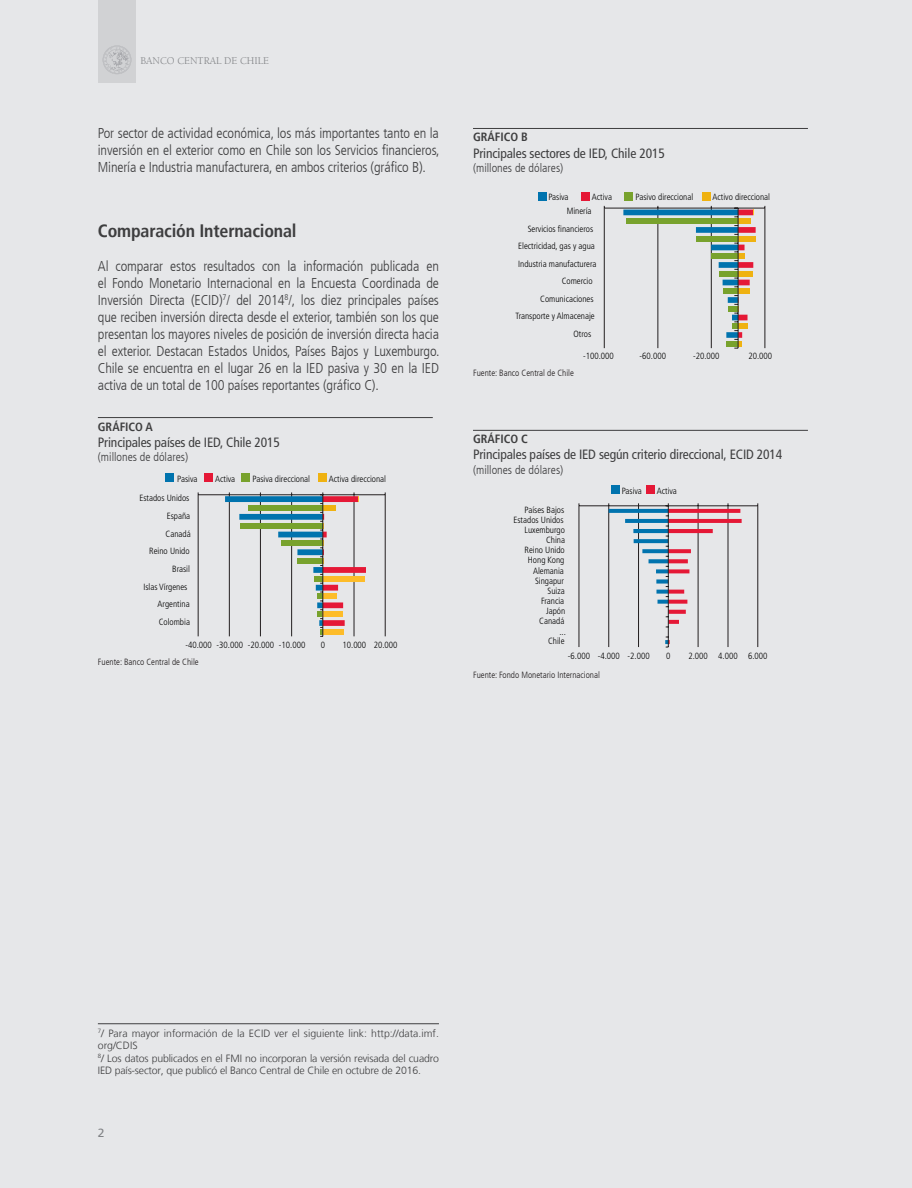
<style>
.page{position:relative;width:912px;height:1188px;background:#fff}
.page>*{position:absolute;margin:0;border:0;box-sizing:border-box;transform-origin:0 0}
.Subtítulo{font:700 condensed 18px "Frutiger LT";letter-spacing:-.01em;color:#3e3e3f}
.Texto{font:300 condensed 14.25px/17.1px "Frutiger LT";letter-spacing:-.01em;color:#3e3e3f;text-align:justify}
.t1{font:condensed 13.5px "Frutiger LT";letter-spacing:-.01em;color:#3e3e3f}
.t2{font:300 condensed 12px "Frutiger LT";color:#3e3e3f}
.t3{font:700 condensed 12px "Frutiger LT";color:#3e3e3f}
.t4{font:12px "Frutiger LT";color:#808285}
.t5{font:300 10.5px/12.6px "Frutiger LT";letter-spacing:-.015em;color:#3e3e3f}
.t6{font:10.5px "Berkeley LT";color:#808285}
.t7{font:300 condensed 9px/10.1px "Frutiger LT";color:#000;text-align:right}
.Bajada_tablas_y_graf{font:300 condensed 9px "Frutiger LT";color:#231f20}
</style>
<div class="page">
<hr style="left:911px;top:0;width:1px;height:1188px;background:#e6e7e9">
<div style="left:0;top:0;width:911px;height:1188px;background:#e6e7e9"></div>
<div style="left:98px;top:0;width:37px;height:83px;background:#d1d2d4"></div>
<svg style="left:103px;top:45px;width:28px;height:29px"></svg>
<hr style="left:98px;top:1023px;width:341px;height:1px;background:#3e3e3f">
<hr style="left:98px;top:417px;width:334px;height:1px;background:#3e3e3f">
<hr style="left:473px;top:430px;width:334px;height:1px;background:#3e3e3f">
<hr style="left:473px;top:128px;width:334px;height:1px;background:#3e3e3f">
<div style="left:165px;top:473px;width:9px;height:8px;background:#0073ae"></div>
<div style="left:204px;top:473px;width:9px;height:8px;background:#e51836"></div>
<div style="left:241px;top:473px;width:9px;height:8px;background:#78a22d"></div>
<div style="left:318px;top:473px;width:9px;height:8px;background:#efb211"></div>
<hr style="left:385px;top:495px;width:1px;height:141px;background:#231f20">
<hr style="left:198px;top:495px;width:1px;height:141px;background:#231f20">
<hr style="left:198px;top:494px;width:187px;height:1px;background:#231f20">
<svg style="left:225px;top:492px;width:141px;height:145px"></svg>
<div style="left:538px;top:192px;width:8px;height:8px;background:#0073ae"></div>
<div style="left:580px;top:192px;width:9px;height:8px;background:#e51836"></div>
<div style="left:624px;top:192px;width:8px;height:8px;background:#78a22d"></div>
<hr style="left:764px;top:208px;width:1px;height:140px;background:#231f20">
<hr style="left:603px;top:208px;width:1px;height:140px;background:#231f20">
<hr style="left:604px;top:208px;width:160px;height:1px;background:#231f20">
<svg style="left:623px;top:206px;width:132px;height:143px"></svg>
<div style="left:702px;top:192px;width:8px;height:8px;background:#efb211"></div>
<hr style="left:757px;top:506px;width:1px;height:141px;background:#231f20">
<hr style="left:727px;top:506px;width:1px;height:141px;background:#231f20">
<hr style="left:697px;top:506px;width:1px;height:141px;background:#231f20">
<hr style="left:638px;top:506px;width:1px;height:141px;background:#231f20">
<hr style="left:608px;top:506px;width:1px;height:141px;background:#231f20">
<hr style="left:578px;top:506px;width:1px;height:141px;background:#231f20">
<svg style="left:657px;top:600px;width:10px;height:4px"></svg>
<svg style="left:656px;top:590px;width:11px;height:4px"></svg>
<div style="left:656px;top:579px;width:12px;height:5px;background:#0073ae"></div>
<svg style="left:656px;top:569px;width:11px;height:4px"></svg>
<svg style="left:648px;top:559px;width:19px;height:4px"></svg>
<svg style="left:642px;top:549px;width:25px;height:4px"></svg>
<svg style="left:633px;top:539px;width:34px;height:4px"></svg>
<hr style="left:633px;top:529px;width:35px;height:4px;background:#0073ae">
<hr style="left:625px;top:519px;width:43px;height:4px;background:#0073ae">
<svg style="left:608px;top:509px;width:59px;height:4px"></svg>
<svg style="left:668px;top:620px;width:10px;height:4px"></svg>
<svg style="left:668px;top:610px;width:17px;height:4px"></svg>
<svg style="left:668px;top:600px;width:19px;height:4px"></svg>
<svg style="left:668px;top:590px;width:16px;height:4px"></svg>
<svg style="left:668px;top:569px;width:21px;height:4px"></svg>
<svg style="left:668px;top:559px;width:19px;height:4px"></svg>
<svg style="left:668px;top:549px;width:22px;height:4px"></svg>
<hr style="left:668px;top:529px;width:44px;height:4px;background:#e51836">
<hr style="left:668px;top:519px;width:73px;height:4px;background:#e51836">
<svg style="left:668px;top:509px;width:72px;height:4px"></svg>
<hr style="left:578px;top:505px;width:179px;height:1px;background:#231f20">
<hr style="left:667px;top:506px;width:1px;height:141px;background:#231f20">
<svg style="left:665px;top:637px;width:4px;height:11px"></svg>
<div style="left:611px;top:486px;width:8px;height:8px;background:#0073ae"></div>
<div style="left:646px;top:486px;width:8px;height:8px;background:#e51836"></div>
<p class="t6" style="left:140px;top:55px;width:130px">BANCO CENTRAL DE CHILE</p>
<p class="Texto" style="left:98px;top:125px;width:343px">Por sector de actividad económica, los más importantes tanto en la inversión en el exterior como en Chile son los Servicios financieros, Minería e Industria manufacturera, en ambos criterios (gráfico B).</p>
<p class="Subtítulo" style="left:98px;top:220px;width:200px">Comparación Internacional</p>
<p class="Texto" style="left:98px;top:257px;width:343px">Al comparar estos resultados con la información publicada en el Fondo Monetario Internacional en la Encuesta Coordinada de Inversión Directa (ECID)<sup>7</sup>/ del 2014<sup>8</sup>/, los diez principales países que reciben inversión directa desde el exterior, también son los que presentan los mayores niveles de posición de inversión directa hacia el exterior. Destacan Estados Unidos, Países Bajos y Luxemburgo.<br>Chile se encuentra en el lugar 26 en la IED pasiva y 30 en la IED activa de un total de 100 países reportantes (gráfico C).</p>
<p class="t3" style="left:98px;top:419px;width:56px">GRÁFICO A</p>
<p class="t1" style="left:98px;top:434px;width:183px">Principales países de IED, Chile 2015</p>
<p class="t2" style="left:98px;top:450px;width:92px">(millones de dólares)</p>
<p class="t7" style="left:177px;top:474px;width:22px">Pasiva</p>
<p class="t7" style="left:215px;top:474px;width:22px">Activa</p>
<p class="t7" style="left:252px;top:474px;width:59px">Pasiva direccional</p>
<p class="t7" style="left:329px;top:474px;width:59px">Activa direccional</p>
<p class="t7" style="left:139px;top:493px;width:52px">Estados Unidos</p>
<p class="t7" style="left:167px;top:511px;width:25px">España</p>
<p class="t7" style="left:165px;top:529px;width:27px">Canadá</p>
<p class="t7" style="left:149px;top:546px;width:42px">Reino Unido</p>
<p class="t7" style="left:172px;top:564px;width:19px">Brasil</p>
<p class="t7" style="left:143px;top:582px;width:46px">Islas Vírgenes</p>
<p class="t7" style="left:157px;top:599px;width:34px">Argentina</p>
<p class="t7" style="left:159px;top:617px;width:33px">Colombia</p>
<p class="t7" style="left:185px;top:640px;width:121px">-40.000 -30.000 -20.000 -10.000</p>
<p class="t7" style="left:320px;top:640px;width:6px">0</p>
<p class="t7" style="left:342px;top:640px;width:56px">10.000 20.000</p>
<p class="Bajada_tablas_y_graf" style="left:98px;top:657px;width:102px">Fuente: Banco Central de Chile</p>
<p class="t3" style="left:473px;top:130px;width:56px">GRÁFICO B</p>
<p class="t1" style="left:473px;top:145px;width:193px">Principales sectores de IED, Chile 2015</p>
<p class="t2" style="left:473px;top:161px;width:92px">(millones de dólares)</p>
<p class="t7" style="left:548px;top:192px;width:22px">Pasiva</p>
<p class="t7" style="left:591px;top:192px;width:22px">Activa</p>
<p class="t7" style="left:635px;top:192px;width:59px">Pasivo direccional</p>
<p class="t7" style="left:712px;top:192px;width:59px">Activo direccional</p>
<p class="t7" style="left:566px;top:206px;width:26px">Minería</p>
<p class="t7" style="left:527px;top:224px;width:67px">Servicios financieros</p>
<p class="t7" style="left:518px;top:241px;width:78px">Electricidad, gas y agua</p>
<p class="t7" style="left:518px;top:259px;width:80px">Industria manufacturera</p>
<p class="t7" style="left:561px;top:276px;width:32px">Comercio</p>
<p class="t7" style="left:540px;top:294px;width:55px">Comunicaciones</p>
<p class="t7" style="left:515px;top:311px;width:81px">Transporte y Almacenaje</p>
<p class="t7" style="left:573px;top:329px;width:19px">Otros</p>
<p class="Bajada_tablas_y_graf" style="left:473px;top:368px;width:102px">Fuente: Banco Central de Chile</p>
<p class="t7" style="left:583px;top:351px;width:32px">-100.000</p>
<p class="t7" style="left:639px;top:351px;width:28px">-60.000</p>
<p class="t7" style="left:693px;top:351px;width:28px">-20.000</p>
<p class="t7" style="left:748px;top:351px;width:25px">20.000</p>
<p class="t3" style="left:473px;top:432px;width:56px">GRÁFICO C</p>
<p class="t1" style="left:473px;top:447px;width:311px">Principales países de IED según criterio direccional, ECID 2014</p>
<p class="t2" style="left:473px;top:463px;width:92px">(millones de dólares)</p>
<p class="t7" style="left:513px;top:505px;width:54px">Países Bajos<br>Estados Unidos<br>Luxemburgo<br>China<br>Reino Unido<br>Hong Kong<br>Alemania<br>Singapur<br>Suiza<br>Francia<br>Japón<br>Canadá<br>...<br>Chile</p>
<p class="t7" style="left:621px;top:486px;width:22px">Pasiva</p>
<p class="t7" style="left:656px;top:486px;width:22px">Activa</p>
<p class="t7" style="left:567px;top:651px;width:83px">-6.000 -4.000 -2.000</p>
<p class="t7" style="left:666px;top:651px;width:6px">0</p>
<p class="t7" style="left:688px;top:651px;width:80px">2.000 4.000 6.000</p>
<p class="Bajada_tablas_y_graf" style="left:473px;top:670px;width:128px">Fuente: Fondo Monetario Internacional</p>
<p class="t5" style="left:98px;top:1027px;width:342px"><sup>7</sup>/ Para mayor información de la ECID ver el siguiente link: http://data.imf. org/CDIS</p>
<p class="t5" style="left:98px;top:1052px;width:342px"><sup>8</sup>/ Los datos publicados en el FMI no incorporan la versión revisada del cuadro<br>IED país-sector, que publicó el Banco Central de Chile en octubre de 2016.</p>
<p class="t4" style="left:98px;top:1126px;width:8px">2</p>
</div>
